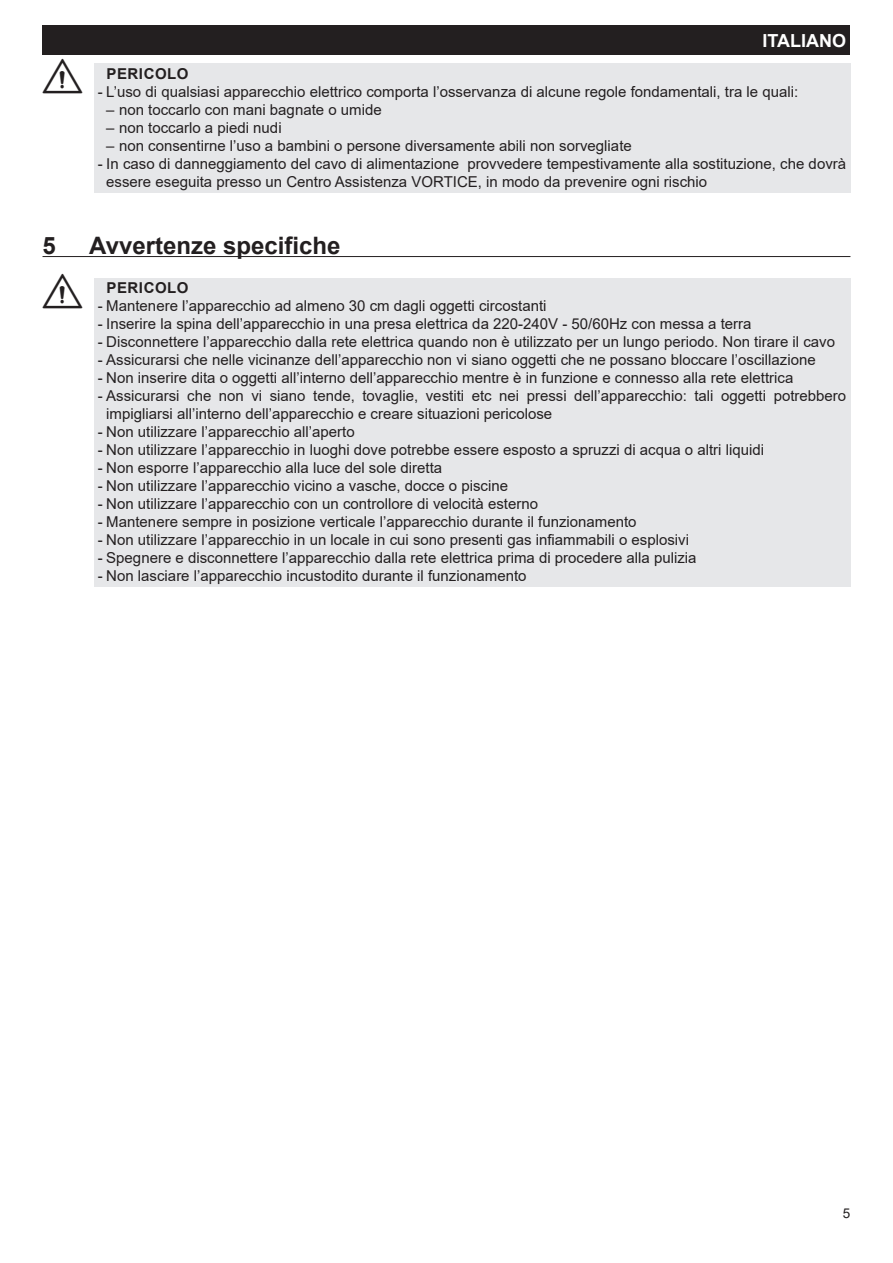
<style>
.page{position:relative;width:893px;height:1263px;background:#fff}
.page>*{position:absolute;margin:0;border:0;box-sizing:border-box;transform-origin:0 0}
.t1{font:39px "VORTICE Simboli";color:#231f20}
.t2{font:700 24px "Arial";color:#231f20}
.t3{font:700 18px "Arial";color:#fff}
.t4{font:15px/18px "Arial";color:#231f20}
.t5{font:700 15px "Arial";letter-spacing:.035em;color:#231f20}
.t6{font:13.5px "Arial";color:#231f20}
</style>
<div class="page">
<div style="left:43px;top:26px;width:807px;height:29px;background:#231f20"></div>
<div style="left:94px;top:64px;width:756px;height:18px;background:#e6e7e9"></div>
<div style="left:94px;top:82px;width:756px;height:20px;background:#e6e7e9"></div>
<div style="left:94px;top:100px;width:756px;height:20px;background:#e6e7e9"></div>
<div style="left:94px;top:118px;width:756px;height:20px;background:#e6e7e9"></div>
<div style="left:94px;top:136px;width:756px;height:20px;background:#e6e7e9"></div>
<div style="left:94px;top:154px;width:756px;height:38px;background:#e6e7e9"></div>
<hr style="left:43px;top:256px;width:807px;height:1px;background:#231f20">
<div style="left:94px;top:278px;width:756px;height:18px;background:#e6e7e9"></div>
<div style="left:94px;top:296px;width:756px;height:21px;background:#e6e7e9"></div>
<div style="left:94px;top:314px;width:756px;height:21px;background:#e6e7e9"></div>
<div style="left:94px;top:332px;width:756px;height:21px;background:#e6e7e9"></div>
<div style="left:94px;top:350px;width:756px;height:21px;background:#e6e7e9"></div>
<div style="left:94px;top:368px;width:756px;height:21px;background:#e6e7e9"></div>
<div style="left:94px;top:386px;width:756px;height:39px;background:#e6e7e9"></div>
<div style="left:94px;top:422px;width:756px;height:21px;background:#e6e7e9"></div>
<div style="left:94px;top:440px;width:756px;height:21px;background:#e6e7e9"></div>
<div style="left:94px;top:458px;width:756px;height:21px;background:#e6e7e9"></div>
<div style="left:94px;top:476px;width:756px;height:21px;background:#e6e7e9"></div>
<div style="left:94px;top:494px;width:756px;height:21px;background:#e6e7e9"></div>
<div style="left:94px;top:512px;width:756px;height:21px;background:#e6e7e9"></div>
<div style="left:94px;top:530px;width:756px;height:21px;background:#e6e7e9"></div>
<div style="left:94px;top:548px;width:756px;height:21px;background:#e6e7e9"></div>
<div style="left:94px;top:566px;width:756px;height:21px;background:#e6e7e9"></div>
<p class="t3" style="left:762px;top:28px;width:85px">ITALIANO</p>
<p class="t1" style="left:43px;top:57px;width:41px">a</p>
<p class="t5" style="left:107px;top:63px;width:84px">PERICOLO</p>
<p class="t4" style="left:98px;top:83px;width:702px">- L’uso di qualsiasi apparecchio elettrico comporta l’osservanza di alcune regole fondamentali, tra le quali:</p>
<p class="t4" style="left:106px;top:101px;width:277px">– non toccarlo con mani bagnate o umide</p>
<p class="t4" style="left:106px;top:119px;width:177px">– non toccarlo a piedi nudi</p>
<p class="t4" style="left:106px;top:137px;width:527px">– non consentirne l’uso a bambini o persone diversamente abili non sorvegliate</p>
<p class="t4" style="left:106px;top:155px;width:741px;text-indent:-9px">- In caso di danneggiamento del cavo di alimentazione provvedere tempestivamente alla sostituzione, che dovrà essere eseguita presso un Centro Assistenza VORTICE, in modo da prevenire ogni rischio</p>
<p class="t2" style="left:43px;top:229px;width:15px">5</p>
<p class="t2" style="left:89px;top:229px;width:253px">Avvertenze specifiche</p>
<p class="t1" style="left:43px;top:271px;width:41px">a</p>
<p class="t5" style="left:107px;top:277px;width:84px">PERICOLO</p>
<p class="t4" style="left:98px;top:297px;width:450px">- Mantenere l’apparecchio ad almeno 30 cm dagli oggetti circostanti</p>
<p class="t4" style="left:98px;top:315px;width:655px">- Inserire la spina dell’apparecchio in una presa elettrica da 220-240V - 50/60Hz con messa a terra</p>
<p class="t4" style="left:98px;top:333px;width:739px">- Disconnettere l’apparecchio dalla rete elettrica quando non è utilizzato per un lungo periodo. Non tirare il cavo</p>
<p class="t4" style="left:98px;top:351px;width:719px">- Assicurarsi che nelle vicinanze dell’apparecchio non vi siano oggetti che ne possano bloccare l’oscillazione</p>
<p class="t4" style="left:98px;top:369px;width:697px">- Non inserire dita o oggetti all’interno dell’apparecchio mentre è in funzione e connesso alla rete elettrica</p>
<p class="t4" style="left:106px;top:387px;width:741px;text-indent:-9px">- Assicurarsi che non vi siano tende, tovaglie, vestiti etc nei pressi dell’apparecchio: tali oggetti potrebbero impigliarsi all’interno dell’apparecchio e creare situazioni pericolose</p>
<p class="t4" style="left:98px;top:423px;width:258px">- Non utilizzare l’apparecchio all’aperto</p>
<p class="t4" style="left:98px;top:441px;width:668px">- Non utilizzare l’apparecchio in luoghi dove potrebbe essere esposto a spruzzi di acqua o altri liquidi</p>
<p class="t4" style="left:98px;top:459px;width:346px">- Non esporre l’apparecchio alla luce del sole diretta</p>
<p class="t4" style="left:98px;top:477px;width:412px">- Non utilizzare l’apparecchio vicino a vasche, docce o piscine</p>
<p class="t4" style="left:98px;top:495px;width:442px">- Non utilizzare l’apparecchio con un controllore di velocità esterno</p>
<p class="t4" style="left:98px;top:513px;width:540px">- Mantenere sempre in posizione verticale l’apparecchio durante il funzionamento</p>
<p class="t4" style="left:98px;top:531px;width:593px">- Non utilizzare l’apparecchio in un locale in cui sono presenti gas infiammabili o esplosivi</p>
<p class="t4" style="left:98px;top:549px;width:600px">- Spegnere e disconnettere l’apparecchio dalla rete elettrica prima di procedere alla pulizia</p>
<p class="t4" style="left:98px;top:567px;width:430px">- Non lasciare l’apparecchio incustodito durante il funzionamento</p>
<p class="t6" style="left:843px;top:1203px;width:9px">5</p>
</div>
